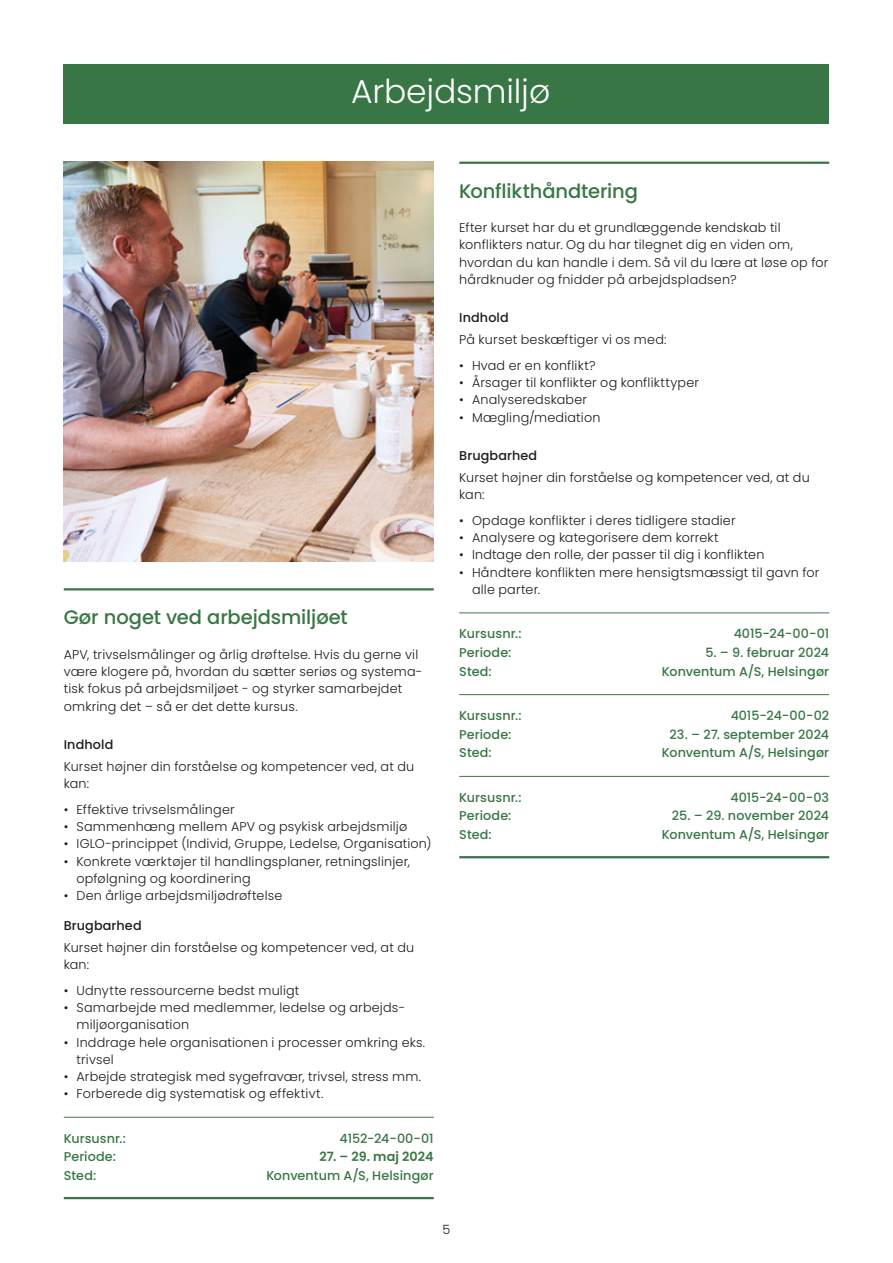
<style>
.page{position:relative;width:893px;height:1263px;background:#fff}
.page>*{position:absolute;margin:0;border:0;box-sizing:border-box;transform-origin:0 0}
.t1{font:300 33px "Poppins";letter-spacing:-.005em;color:#fff}
.t2{font:500 19.5px "Poppins";letter-spacing:-.005em;color:#387745}
.t3{font:300 12.75px/17.2px "Poppins";letter-spacing:.015em;color:#1d1d1b}
.t4{font:500 12.75px "Poppins";letter-spacing:.005em;color:#387745}
.t5{font:500 12.75px "Poppins";letter-spacing:.01em;color:#1d1d1b}
.t6{font:600 12.75px "Poppins";letter-spacing:.005em;color:#387745}
</style>
<div class="page">
<div style="left:64px;top:64px;width:765px;height:59px;background:#387745"></div>
<hr style="left:64px;top:588px;width:370px;height:2px;background:#387745">
<hr style="left:64px;top:1117px;width:370px;height:1px;background:#387745">
<hr style="left:64px;top:1197px;width:370px;height:2px;background:#387745">
<hr style="left:459px;top:162px;width:370px;height:2px;background:#387745">
<hr style="left:459px;top:613px;width:370px;height:1px;background:#387745">
<hr style="left:459px;top:694px;width:370px;height:1px;background:#387745">
<hr style="left:459px;top:776px;width:370px;height:1px;background:#387745">
<hr style="left:459px;top:856px;width:370px;height:2px;background:#387745">
<img style="left:64px;top:162px;width:370px;height:399px">
<h1 class="t1" style="left:351px;top:72px;width:200px">Arbejdsmiljø</h1>
<h2 class="t2" style="left:64px;top:606px;width:285px">Gør noget ved arbejdsmiljøet</h2>
<p class="t3" style="left:64px;top:646px;width:360px">APV, trivselsmålinger og årlig drøftelse. Hvis du gerne vil være klogere på, hvordan du sætter seriøs og systema&shy;tisk fokus på arbejdsmiljøet - og styrker samarbejdet omkring det – så er det dette kursus.</p>
<p class="t5" style="left:64px;top:737px;width:51px">Indhold</p>
<p class="t3" style="left:64px;top:758px;width:352px">Kurset højner din forståelse og kompetencer ved, at du kan:</p>
<p class="t3" style="left:64px;top:801px;width:172px">• Effektive trivselsmålinger</p>
<p class="t3" style="left:64px;top:818px;width:345px">• Sammenhæng mellem APV og psykisk arbejdsmiljø</p>
<p class="t3" style="left:64px;top:835px;width:369px">• IGLO-princippet (Individ, Gruppe, Ledelse, Organisation)</p>
<p class="t3" style="left:77px;top:852px;width:335px;text-indent:-13px">• Konkrete værktøjer til handlingsplaner, retningslinjer, opfølgning og koordinering</p>
<p class="t3" style="left:64px;top:887px;width:220px">• Den årlige arbejdsmiljødrøftelse</p>
<p class="t5" style="left:64px;top:918px;width:79px">Brugbarhed</p>
<p class="t3" style="left:64px;top:939px;width:352px">Kurset højner din forståelse og kompetencer ved, at du kan:</p>
<p class="t3" style="left:64px;top:982px;width:237px">• Udnytte ressourcerne bedst muligt</p>
<p class="t3" style="left:77px;top:999px;width:330px;text-indent:-13px">• Samarbejde med medlemmer, ledelse og arbejds&shy;miljøorganisation</p>
<p class="t3" style="left:77px;top:1033px;width:350px;text-indent:-13px">• Inddrage hele organisationen i processer omkring eks. trivsel</p>
<p class="t3" style="left:64px;top:1068px;width:359px">• Arbejde strategisk med sygefravær, trivsel, stress mm.</p>
<p class="t3" style="left:64px;top:1085px;width:261px">• Forberede dig systematisk og effektivt.</p>
<p class="t4" style="left:64px;top:1131px;width:64px">Kursusnr.:</p>
<p class="t4" style="left:340px;top:1131px;width:96px">4152-24-00-01</p>
<p class="t4" style="left:64px;top:1149px;width:54px">Periode:</p>
<p class="t6" style="left:320px;top:1149px;width:116px">27. – 29. maj 2024</p>
<p class="t4" style="left:64px;top:1168px;width:34px">Sted:</p>
<p class="t4" style="left:266px;top:1168px;width:169px">Konventum A/S, Helsingør</p>
<h2 class="t2" style="left:459px;top:180px;width:180px">Konflikthåndtering</h2>
<p class="t3" style="left:459px;top:219px;width:371px">Efter kurset har du et grundlæggende kendskab til konflikters natur. Og du har tilegnet dig en viden om, hvordan du kan handle i dem. Så vil du lære at løse op for hårdknuder og fnidder på arbejdspladsen?</p>
<p class="t5" style="left:459px;top:310px;width:51px">Indhold</p>
<p class="t3" style="left:459px;top:331px;width:209px">På kurset beskæftiger vi os med:</p>
<p class="t3" style="left:459px;top:357px;width:138px">• Hvad er en konflikt?</p>
<p class="t3" style="left:459px;top:374px;width:241px">• Årsager til konflikter og konflikttyper</p>
<p class="t3" style="left:459px;top:391px;width:129px">• Analyseredskaber</p>
<p class="t3" style="left:459px;top:409px;width:143px">• Mægling/mediation</p>
<p class="t5" style="left:459px;top:448px;width:79px">Brugbarhed</p>
<p class="t3" style="left:459px;top:469px;width:352px">Kurset højner din forståelse og kompetencer ved, at du kan:</p>
<p class="t3" style="left:459px;top:512px;width:278px">• Opdage konflikter i deres tidligere stadier</p>
<p class="t3" style="left:459px;top:529px;width:261px">• Analysere og kategorisere dem korrekt</p>
<p class="t3" style="left:459px;top:546px;width:307px">• Indtage den rolle, der passer til dig i konflikten</p>
<p class="t3" style="left:472px;top:564px;width:349px;text-indent:-13px">• Håndtere konflikten mere hensigtsmæssigt til gavn for alle parter.</p>
<p class="t4" style="left:459px;top:626px;width:64px">Kursusnr.:</p>
<p class="t4" style="left:734px;top:626px;width:97px">4015-24-00-01</p>
<p class="t4" style="left:459px;top:645px;width:54px">Periode:</p>
<p class="t4" style="left:705px;top:645px;width:125px">5. – 9. februar 2024</p>
<p class="t4" style="left:459px;top:664px;width:34px">Sted:</p>
<p class="t4" style="left:662px;top:664px;width:169px">Konventum A/S, Helsingør</p>
<p class="t4" style="left:459px;top:708px;width:64px">Kursusnr.:</p>
<p class="t4" style="left:731px;top:708px;width:100px">4015-24-00-02</p>
<p class="t4" style="left:459px;top:727px;width:54px">Periode:</p>
<p class="t4" style="left:669px;top:727px;width:161px">23. – 27. september 2024</p>
<p class="t4" style="left:459px;top:746px;width:34px">Sted:</p>
<p class="t4" style="left:662px;top:746px;width:169px">Konventum A/S, Helsingør</p>
<p class="t4" style="left:459px;top:790px;width:64px">Kursusnr.:</p>
<p class="t4" style="left:730px;top:790px;width:100px">4015-24-00-03</p>
<p class="t4" style="left:459px;top:809px;width:54px">Periode:</p>
<p class="t4" style="left:672px;top:809px;width:159px">25. – 29. november 2024</p>
<p class="t4" style="left:459px;top:827px;width:34px">Sted:</p>
<p class="t4" style="left:662px;top:827px;width:169px">Konventum A/S, Helsingør</p>
<p class="t3" style="left:443px;top:1221px;width:9px">5</p>
</div>
